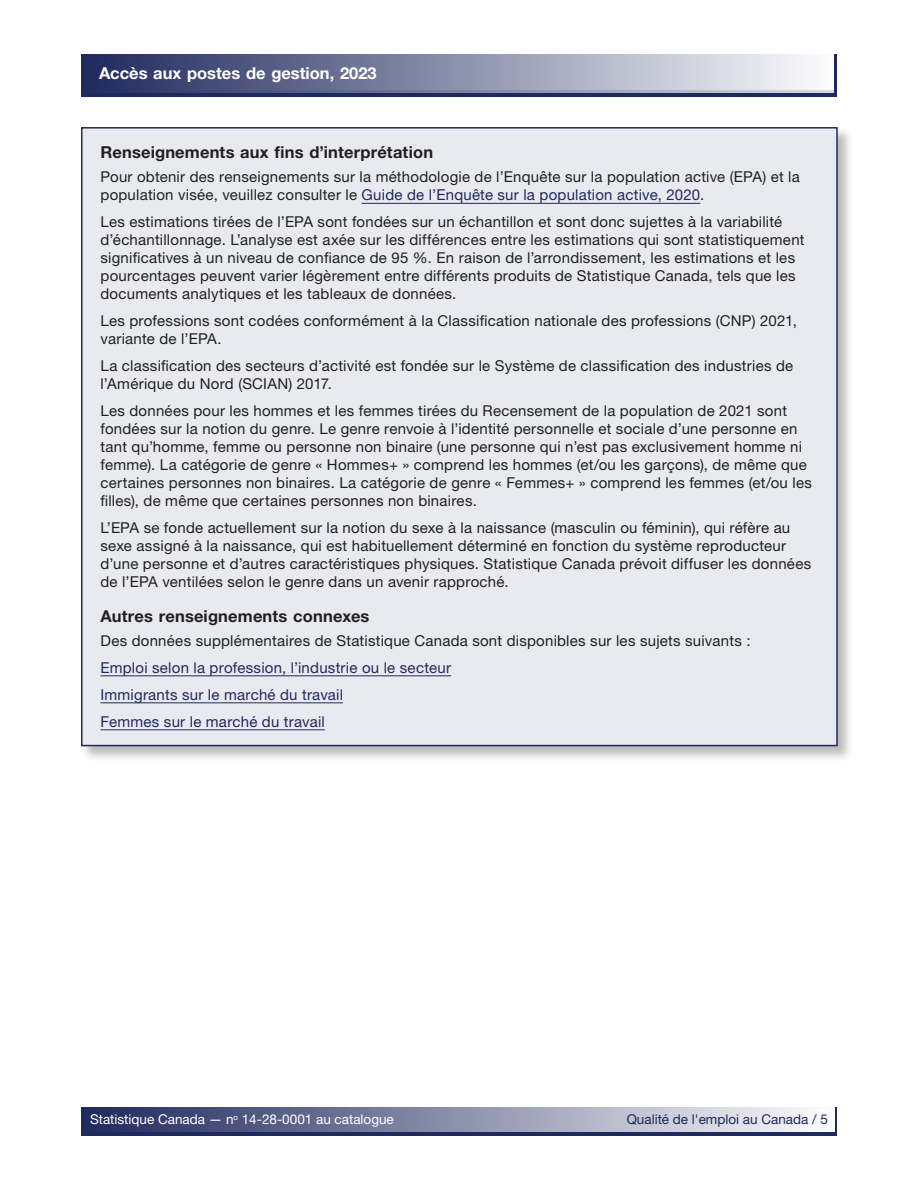
<style>
.page{position:relative;width:918px;height:1188px;background:#fff}
.page>*{position:absolute;margin:0;border:0;box-sizing:border-box;transform-origin:0 0}
.ART-subhead_2{font:700 16.5px "Helvetica Neue LT Std";letter-spacing:.01em;color:#231f20}
.t1{font:700 16.5px "Helvetica Neue LT Std";color:#fff}
.BodyText{font:15px/18px "Helvetica Neue LT Std";letter-spacing:.015em;color:#231f20}
.BodyText-2{font:15px "Helvetica Neue LT Std";letter-spacing:.015em;color:#1f295d}
.t2{font:13.5px "Helvetica Neue LT Std";color:#fff}
.t3{font:13.5px "Helvetica Neue LT Std";color:#1f295d}
.s1{color:#1f295d}
</style>
<div class="page">
<div style="left:81px;top:1131px;width:756px;height:5px;background:#1f295d"></div>
<div style="left:81px;top:1107px;width:756px;height:25px;background:linear-gradient(to right,#1f295d,#fafafb)"></div>
<svg style="left:836px;top:1107px;width:1px;height:25px"></svg>
<div style="left:81px;top:54px;width:756px;height:41px;background:linear-gradient(to right,#1d275c,#fcfdfd)"></div>
<div style="left:81px;top:92px;width:756px;height:6px;background:#1f295d"></div>
<svg style="left:81px;top:90px;width:754px;height:3px;background:#7c81a0"></svg>
<hr style="left:835px;top:54px;width:2px;height:41px;background:#1f295d">
<div style="left:80px;top:126px;width:773px;height:636px;background:#231f20;opacity:.3"></div>
<div style="left:82px;top:128px;width:755px;height:618px;background:#e9eaef"></div>
<hr style="left:362px;top:203px;width:338px;height:1px;background:#1f295d">
<hr style="left:100px;top:676px;width:351px;height:1px;background:#1f295d">
<hr style="left:100px;top:703px;width:243px;height:1px;background:#1f295d">
<hr style="left:100px;top:730px;width:225px;height:1px;background:#1f295d">
<p class="t1" style="left:99px;top:63px;width:279px">Accès aux postes de gestion, 2023</p>
<p class="ART-subhead_2" style="left:100px;top:142px;width:334px">Renseignements aux fins d’interprétation</p>
<p class="BodyText" style="left:100px;top:168px;width:701px">Pour obtenir des renseignements sur la méthodologie de l’Enquête sur la population active (EPA) et la population visée, veuillez consulter le <span class="s1">Guide de l’Enquête sur la population active, 2020</span>.</p>
<p class="BodyText" style="left:100px;top:213px;width:706px">Les estimations tirées de l’EPA sont fondées sur un échantillon et sont donc sujettes à la variabilité d’échantillonnage. L’analyse est axée sur les différences entre les estimations qui sont statistiquement significatives à un niveau de confiance de 95 %. En raison de l’arrondissement, les estimations et les pourcentages peuvent varier légèrement entre différents produits de Statistique Canada, tels que les documents analytiques et les tableaux de données.</p>
<p class="BodyText" style="left:100px;top:312px;width:698px">Les professions sont codées conformément à la Classification nationale des professions (CNP) 2021, variante de l’EPA.</p>
<p class="BodyText" style="left:100px;top:357px;width:694px">La classification des secteurs d’activité est fondée sur le Système de classification des industries de l’Amérique du Nord (SCIAN) 2017.</p>
<p class="BodyText" style="left:100px;top:402px;width:713px">Les données pour les hommes et les femmes tirées du Recensement de la population de 2021 sont fondées sur la notion du genre. Le genre renvoie à l’identité personnelle et sociale d’une personne en tant qu’homme, femme ou personne non binaire (une personne qui n’est pas exclusivement homme ni femme). La catégorie de genre « Hommes+ » comprend les hommes (et/ou les garçons), de même que certaines personnes non binaires. La catégorie de genre « Femmes+ » comprend les femmes (et/ou les filles), de même que certaines personnes non binaires.</p>
<p class="BodyText" style="left:100px;top:519px;width:712px">L’EPA se fonde actuellement sur la notion du sexe à la naissance (masculin ou féminin), qui réfère au sexe assigné à la naissance, qui est habituellement déterminé en fonction du système reproducteur d’une personne et d’autres caractéristiques physiques. Statistique Canada prévoit diffuser les données de l’EPA ventilées selon le genre dans un avenir rapproché.</p>
<p class="ART-subhead_2" style="left:100px;top:606px;width:271px">Autres renseignements connexes</p>
<p class="BodyText" style="left:100px;top:631px;width:652px">Des données supplémentaires de Statistique Canada sont disponibles sur les sujets suivants :</p>
<p class="BodyText-2" style="left:100px;top:659px;width:352px">Emploi selon la profession, l’industrie ou le secteur</p>
<p class="BodyText-2" style="left:100px;top:686px;width:244px">Immigrants sur le marché du travail</p>
<p class="BodyText-2" style="left:100px;top:713px;width:226px">Femmes sur le marché du travail</p>
<p class="t2" style="left:90px;top:1111px;width:305px">Statistique Canada — n<sup>o</sup> 14-28-0001 au catalogue</p>
<p class="t3" style="left:627px;top:1111px;width:203px">Qualité de l'emploi au Canada / 5</p>
</div>
